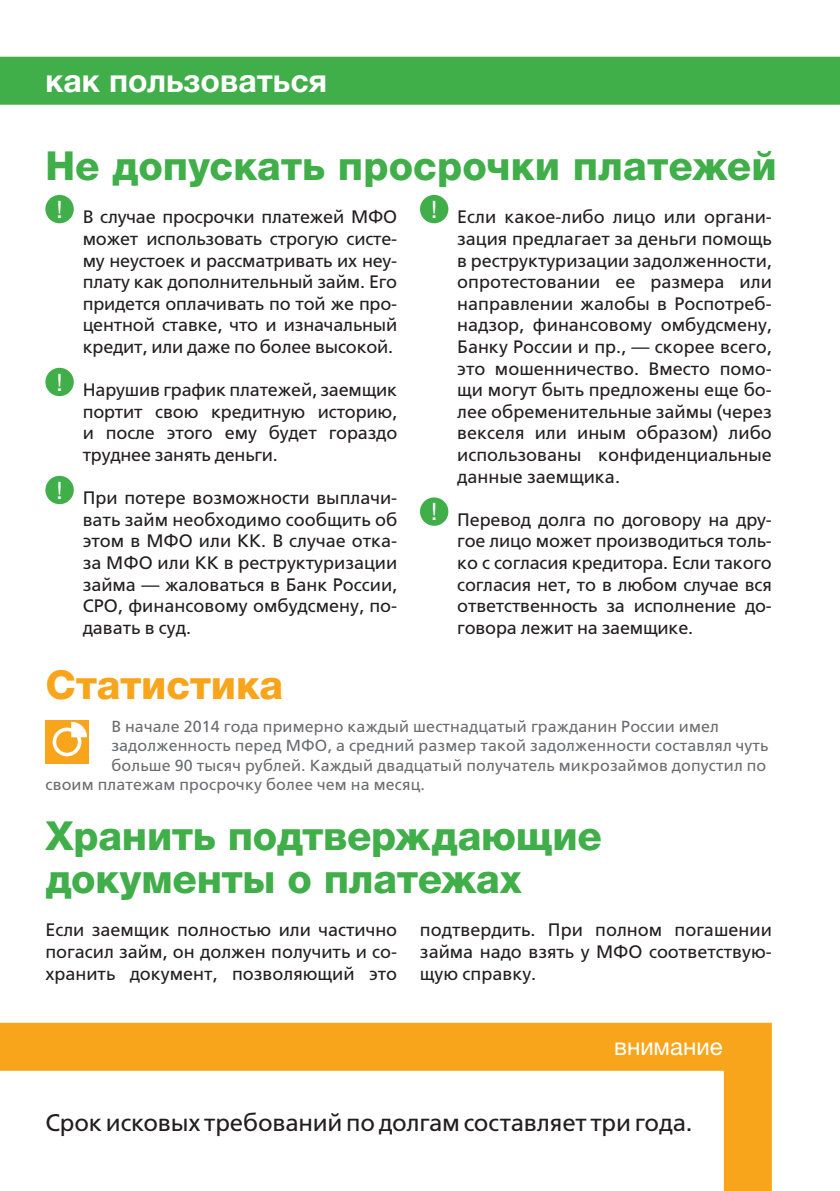
<style>
.page{position:relative;width:840px;height:1191px;background:#fff}
.page>*{position:absolute;margin:0;border:0;box-sizing:border-box;transform-origin:0 0}
.ZAG{font:800 40px "Helvetica Neue LTW1 G";letter-spacing:-.005em;color:#40ae49}
.ZAG-2{font:800 40px "Helvetica Neue LTW1 G";letter-spacing:-.01em;color:#f9a51b}
.t1{font:700 32px "Helvetica Neue LTW1 G";color:#fff}
.VREZ{font:24px "Free Set C";letter-spacing:-.01em;color:#231f20}
.t2{font:24px "Helvetica Neue LTW1 G";letter-spacing:-.005em;color:#fff}
.BODY{font:18px/21.6px "Free Set C";color:#231f20;text-align:justify}
.SHADED_EIGHT{font:16px "Free Set C";letter-spacing:.01em;color:#6c6d70}
</style>
<div class="page">
<div style="left:0;top:57px;width:839px;height:48px;background:#40ae49"></div>
<svg style="left:0;top:1022px;width:772px;height:169px"></svg>
<div style="left:45px;top:195px;width:29px;height:28px;background:#40ae49;border-radius:50%"></div>
<div style="left:45px;top:368px;width:29px;height:28px;background:#40ae49;border-radius:50%"></div>
<div style="left:45px;top:476px;width:29px;height:28px;background:#40ae49;border-radius:50%"></div>
<div style="left:420px;top:195px;width:28px;height:28px;background:#40ae49;border-radius:50%"></div>
<div style="left:420px;top:497px;width:28px;height:29px;background:#40ae49;border-radius:50%"></div>
<div style="left:45px;top:720px;width:44px;height:43px;background:#f9a51b"></div>
<div style="left:53px;top:727px;width:28px;height:29px;border:4px solid #fff;border-radius:50%"></div>
<svg style="left:71px;top:722px;width:16px;height:15px"></svg>
<p class="t1" style="left:45px;top:61px;width:283px">как пользоваться</p>
<p class="ZAG" style="left:45px;top:142px;width:732px">Не допускать просрочки платежей</p>
<p class="t2" style="left:56px;top:194px;width:8px">!</p>
<p class="t2" style="left:56px;top:367px;width:8px">!</p>
<p class="t2" style="left:56px;top:475px;width:8px">!</p>
<p class="BODY" style="left:83px;top:206px;width:316px">В случае просрочки платежей МФО может использовать строгую систе&shy;му неустоек и рассматривать их неу&shy;плату как дополнительный займ. Его придется оплачивать по той же про&shy;центной ставке, что и изначальный кредит, или даже по более высокой.</p>
<p class="BODY" style="left:83px;top:379px;width:316px">Нарушив график платежей, заемщик портит свою кредитную историю, и после этого ему будет гораздо труднее занять деньги.</p>
<p class="BODY" style="left:83px;top:487px;width:316px">При потере возможности выплачи&shy;вать займ необходимо сообщить об этом в МФО или КК. В случае отка&shy;за МФО или КК в реструктуризации займа — жаловаться в Банк России, СРО, финансовому омбудсмену, по&shy;давать в суд.</p>
<p class="t2" style="left:431px;top:194px;width:8px">!</p>
<p class="t2" style="left:431px;top:497px;width:8px">!</p>
<p class="BODY" style="left:457px;top:206px;width:316px">Если какое-либо лицо или органи&shy;зация предлагает за деньги помощь в реструктуризации задолженности, опротестовании ее размера или направлении жалобы в Роспотреб&shy;надзор, финансовому омбудсмену, Банку России и пр., — скорее всего, это мошенничество. Вместо помо&shy;щи могут быть предложены еще бо&shy;лее обременительные займы (через векселя или иным образом) либо использованы конфиденциальные данные заемщика.</p>
<p class="BODY" style="left:457px;top:509px;width:316px">Перевод долга по договору на дру&shy;гое лицо может производиться толь&shy;ко с согласия кредитора. Если такого согласия нет, то в любом случае вся ответственность за исполнение до&shy;говора лежит на заемщике.</p>
<p class="ZAG-2" style="left:45px;top:660px;width:239px">Статистика</p>
<p class="SHADED_EIGHT" style="left:111px;top:718px;width:608px">В начале 2014 года примерно каждый шестнадцатый гражданин России имел</p>
<p class="SHADED_EIGHT" style="left:111px;top:737px;width:658px">задолженность перед МФО, а средний размер такой задолженности составлял чуть</p>
<p class="SHADED_EIGHT" style="left:111px;top:756px;width:656px">больше 90 тысяч рублей. Каждый двадцатый получатель микрозаймов допустил по</p>
<p class="SHADED_EIGHT" style="left:45px;top:775px;width:381px">своим платежам просрочку более чем на месяц.</p>
<p class="ZAG" style="left:45px;top:812px;width:557px">Хранить подтверждающие</p>
<p class="ZAG" style="left:45px;top:855px;width:477px">документы о платежах</p>
<p class="BODY" style="left:45px;top:919px;width:353px">Если заемщик полностью или частично погасил займ, он должен получить и со&shy;хранить документ, позволяющий это</p>
<p class="BODY" style="left:420px;top:919px;width:353px">подтвердить. При полном погашении займа надо взять у МФО соответствую&shy;щую справку.</p>
<p class="t2" style="left:614px;top:1032px;width:110px">внимание</p>
<p class="VREZ" style="left:45px;top:1109px;width:648px">Cрок исковых требований по долгам составляет три года.</p>
</div>
